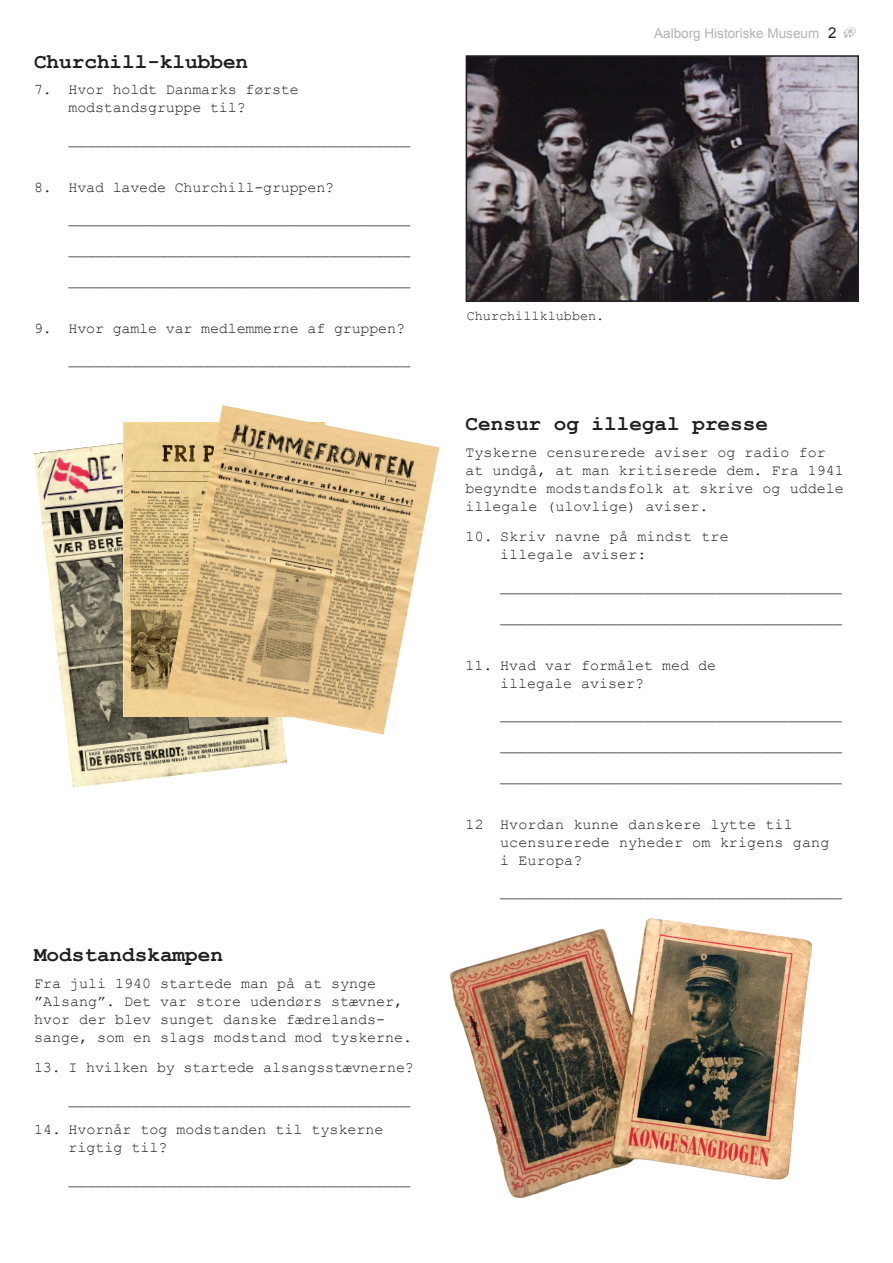
<style>
.page{position:relative;width:893px;height:1263px;background:#fff}
.page>*{position:absolute;margin:0;border:0;box-sizing:border-box;transform-origin:0 0}
.t1{font:700 21px "Courier New";color:#231f20}
.t2{font:15px/18px "Courier New";color:#231f20}
.t3{font:13.5px "Arial";color:#b2b3b7}
.t4{font:13.5px "Courier New";color:#231f20}
.s1{font-size:15px;color:#231f20}
</style>
<div class="page">
<svg style="left:843px;top:27px;width:13px;height:11px"></svg>
<img style="left:469px;top:58px;width:387px;height:241px">
<div style="left:466px;top:55px;width:393px;height:247px;border:2px solid #231f20"></div>
<img style="left:449px;top:918px;width:363px;height:281px">
<img style="left:34px;top:443px;width:253px;height:344px">
<img style="left:123px;top:423px;width:44px;height:294px">
<img style="left:167px;top:405px;width:272px;height:330px">
<p class="t1" style="left:34px;top:48px;width:216px">Churchill-klubben</p>
<p class="t2" style="left:69px;top:80px;width:232px;text-indent:-34px">7. Hvor holdt Danmarks første modstandsgruppe til?</p>
<p class="t2" style="left:69px;top:129px;width:344px">______________________________________</p>
<p class="t2" style="left:34px;top:177px;width:302px">8. Hvad lavede Churchill-gruppen?</p>
<p class="t2" style="left:69px;top:208px;width:344px">______________________________________</p>
<p class="t2" style="left:69px;top:239px;width:344px">______________________________________</p>
<p class="t2" style="left:69px;top:270px;width:344px">______________________________________</p>
<p class="t2" style="left:34px;top:318px;width:372px">9. Hvor gamle var medlemmerne af gruppen?</p>
<p class="t2" style="left:69px;top:349px;width:344px">______________________________________</p>
<p class="t1" style="left:34px;top:942px;width:190px">Modstandskampen</p>
<p class="t2" style="left:34px;top:973px;width:380px">Fra juli 1940 startede man på at synge ”Alsang”. Det var store udendørs stævner, hvor der blev sunget danske fædrelands&shy;sange, som en slags modstand mod tyskerne.</p>
<p class="t2" style="left:34px;top:1058px;width:381px">13. I hvilken by startede alsangsstævnerne?</p>
<p class="t2" style="left:69px;top:1089px;width:344px">______________________________________</p>
<p class="t2" style="left:69px;top:1120px;width:317px;text-indent:-34px">14. Hvornår tog modstanden til tyskerne rigtig til?</p>
<p class="t2" style="left:69px;top:1168px;width:344px">______________________________________</p>
<p class="t3" style="left:654px;top:24px;width:184px">Aalborg Historiske Museum <span class="s1">2</span></p>
<p class="t4" style="left:467px;top:307px;width:139px">Churchillklubben.</p>
<p class="t1" style="left:466px;top:410px;width:304px">Censur og illegal presse</p>
<p class="t2" style="left:466px;top:442px;width:380px">Tyskerne censurerede aviser og radio for at undgå, at man kritiserede dem. Fra 1941 begyndte modstandsfolk at skrive og uddele illegale (ulovlige) aviser.</p>
<p class="t2" style="left:500px;top:527px;width:230px;text-indent:-34px">10. Skriv navne på mindst tre illegale aviser:</p>
<p class="t2" style="left:500px;top:576px;width:344px">______________________________________</p>
<p class="t2" style="left:500px;top:607px;width:344px">______________________________________</p>
<p class="t2" style="left:500px;top:655px;width:218px;text-indent:-34px">11. Hvad var formålet med de illegale aviser?</p>
<p class="t2" style="left:500px;top:704px;width:344px">______________________________________</p>
<p class="t2" style="left:500px;top:735px;width:344px">______________________________________</p>
<p class="t2" style="left:500px;top:766px;width:344px">______________________________________</p>
<p class="t2" style="left:500px;top:814px;width:331px;text-indent:-34px">12 Hvordan kunne danskere lytte til ucensurerede nyheder om krigens gang i Europa?</p>
<p class="t2" style="left:500px;top:881px;width:344px">______________________________________</p>
</div>
